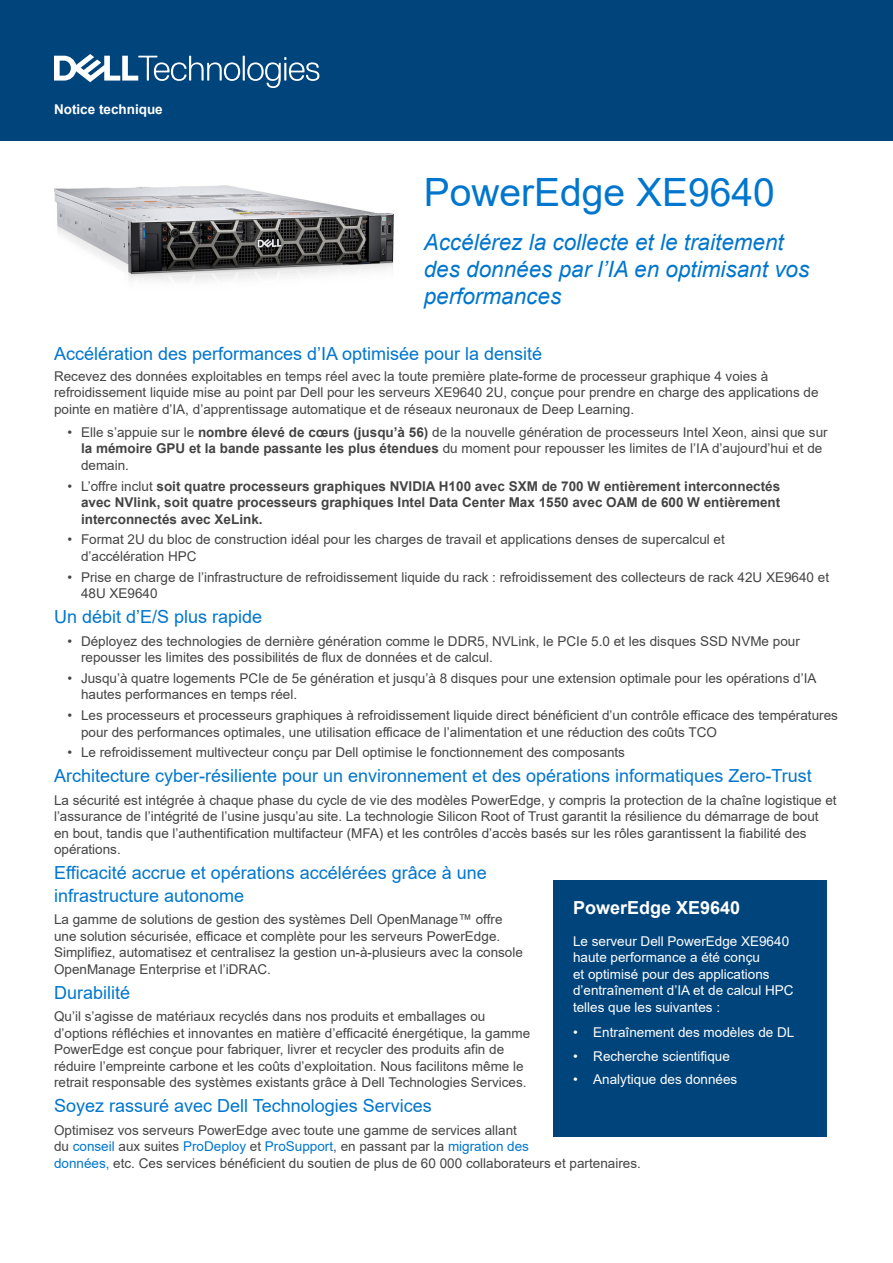
<style>
.page{position:relative;width:893px;height:1263px;background:#fff}
.page>*{position:absolute;margin:0;border:0;box-sizing:border-box;transform-origin:0 0}
.Document_Title{font:39px "Arial";color:#0076ce}
.Title_Tagline{font:italic 22.5px/27px "Arial";color:#0076ce}
.Heading_2{font:18px/22.5px "Arial";color:#0076ce}
.Body_copy_Dell_Dark_Gray_9_12{font:700 18px "Arial";color:#fff}
.Body_Text{font:13.5px/16.5px "Arial";color:#444}
.Heading_2-2{font:13.5px/16.5px "Arial";color:#444}
.t1{font:700 13.5px/16.5px "Arial";color:#444;text-align:justify}
.Body_Text-2{font:13.5px/16.5px "Arial";color:#fff}
.Guide_text_Banner{font:700 13.5px "Arial";color:#fff}
.s1{font-weight:700}
.s2{font-weight:400}
.s3{color:#0076ce}
</style>
<div class="page">
<div style="left:0;top:0;width:893px;height:141px;background:#00447c"></div>
<div style="left:553px;top:880px;width:274px;height:257px;background:#00447c"></div>
<img style="left:54px;top:185px;width:339px;height:96px">
<svg style="left:54px;top:54px;width:265px;height:34px"></svg>
<p class="Guide_text_Banner" style="left:54px;top:100px;width:110px">Notice technique</p>
<p class="Document_Title" style="left:424px;top:166px;width:353px">PowerEdge XE9640</p>
<p class="Title_Tagline" style="left:424px;top:229px;width:387px">Accélérez la collecte et le traitement des données par l’IA en optimisant vos performances</p>
<p class="Heading_2" style="left:54px;top:342px;width:490px">Accélération des performances d’IA optimisée pour la densité</p>
<p class="Heading_2-2" style="left:54px;top:368px;width:766px">Recevez des données exploitables en temps réel avec la toute première plate-forme de processeur graphique 4 voies à refroidissement liquide mise au point par Dell pour les serveurs XE9640 2U, conçue pour prendre en charge des applications de pointe en matière d’IA, d’apprentissage automatique et de réseaux neuronaux de Deep Learning.</p>
<p class="Body_Text" style="left:81px;top:424px;width:748px;text-indent:-14px">• Elle s’appuie sur le <span class="s1">nombre élevé de cœurs (jusqu’à 56)</span> de la nouvelle génération de processeurs Intel Xeon, ainsi que sur <span class="s1">la mémoire GPU et la bande passante les plus étendues</span> du moment pour repousser les limites de l’IA d’aujourd’hui et de demain.</p>
<p class="t1" style="left:81px;top:478px;width:701px;text-indent:-14px"><span class="s2">• L’offre inclut</span> soit quatre processeurs graphiques NVIDIA H100 avec SXM de 700 W entièrement interconnectés avec NVlink, soit quatre processeurs graphiques Intel Data Center Max 1550 avec OAM de 600 W entièrement interconnectés avec XeLink.</p>
<p class="Body_Text" style="left:81px;top:531px;width:645px;text-indent:-14px">• Format 2U du bloc de construction idéal pour les charges de travail et applications denses de supercalcul et d’accélération HPC</p>
<p class="Body_Text" style="left:81px;top:568px;width:750px;text-indent:-14px">• Prise en charge de l’infrastructure de refroidissement liquide du rack : refroidissement des collecteurs de rack 42U XE9640 et<br>48U XE9640</p>
<p class="Heading_2" style="left:54px;top:605px;width:210px">Un débit d’E/S plus rapide</p>
<p class="Body_Text" style="left:81px;top:632px;width:720px;text-indent:-14px">• Déployez des technologies de dernière génération comme le DDR5, NVLink, le PCIe 5.0 et les disques SSD NVMe pour repousser les limites des possibilités de flux de données et de calcul.</p>
<p class="Body_Text" style="left:81px;top:670px;width:737px;text-indent:-14px">• Jusqu’à quatre logements PCIe de 5e génération et jusqu’à 8 disques pour une extension optimale pour les opérations d’IA hautes performances en temps réel.</p>
<p class="Body_Text" style="left:81px;top:707px;width:758px;text-indent:-14px">• Les processeurs et processeurs graphiques à refroidissement liquide direct bénéficient d’un contrôle efficace des températures pour des performances optimales, une utilisation efficace de l’alimentation et une réduction des coûts TCO</p>
<p class="Body_Text" style="left:68px;top:744px;width:559px">• Le refroidissement multivecteur conçu par Dell optimise le fonctionnement des composants</p>
<p class="Heading_2" style="left:54px;top:764px;width:759px">Architecture cyber-résiliente pour un environnement et des opérations informatiques Zero-Trust</p>
<p class="Body_Text" style="left:54px;top:792px;width:784px">La sécurité est intégrée à chaque phase du cycle de vie des modèles PowerEdge, y compris la protection de la chaîne logistique et l’assurance de l’intégrité de l’usine jusqu’au site. La technologie Silicon Root of Trust garantit la résilience du démarrage de bout en bout, tandis que l’authentification multifacteur (MFA) et les contrôles d’accès basés sur les rôles garantissent la fiabilité des opérations.</p>
<p class="Heading_2" style="left:54px;top:861px;width:434px">Efficacité accrue et opérations accélérées grâce à une infrastructure autonome</p>
<p class="Body_Text" style="left:54px;top:911px;width:470px">La gamme de solutions de gestion des systèmes Dell OpenManage™ offre une solution sécurisée, efficace et complète pour les serveurs PowerEdge.<br>Simplifiez, automatisez et centralisez la gestion un-à-plusieurs avec la console OpenManage Enterprise et l’iDRAC.</p>
<p class="Heading_2" style="left:54px;top:981px;width:78px">Durabilité</p>
<p class="Body_Text" style="left:54px;top:1008px;width:478px">Qu’il s’agisse de matériaux recyclés dans nos produits et emballages ou d’options réfléchies et innovantes en matière d’efficacité énergétique, la gamme PowerEdge est conçue pour fabriquer, livrer et recycler des produits afin de réduire l’empreinte carbone et les coûts d’exploitation. Nous facilitons même le retrait responsable des systèmes existants grâce à Dell Technologies Services.</p>
<p class="Heading_2" style="left:54px;top:1094px;width:379px">Soyez rassuré avec Dell Technologies Services</p>
<p class="Body_Text" style="left:54px;top:1122px;width:588px">Optimisez vos serveurs PowerEdge avec toute une gamme de services allant<br>du <span class="s3">conseil</span> aux suites <span class="s3">ProDeploy</span> et <span class="s3">ProSupport</span>, en passant par la <span class="s3">migration des<br>données,</span> etc. Ces services bénéficient du soutien de plus de 60 000 collaborateurs et partenaires.</p>
<p class="Body_copy_Dell_Dark_Gray_9_12" style="left:573px;top:895px;width:169px">PowerEdge XE9640</p>
<p class="Body_Text-2" style="left:573px;top:933px;width:222px">Le serveur Dell PowerEdge XE9640 haute performance a été conçu<br>et optimisé pour des applications d’entraînement d’IA et de calcul HPC telles que les suivantes :</p>
<p class="Body_Text-2" style="left:573px;top:1024px;width:223px">• Entraînement des modèles de DL</p>
<p class="Body_Text-2" style="left:573px;top:1047px;width:158px">• Recherche scientifique</p>
<p class="Body_Text-2" style="left:573px;top:1071px;width:166px">• Analytique des données</p>
</div>
